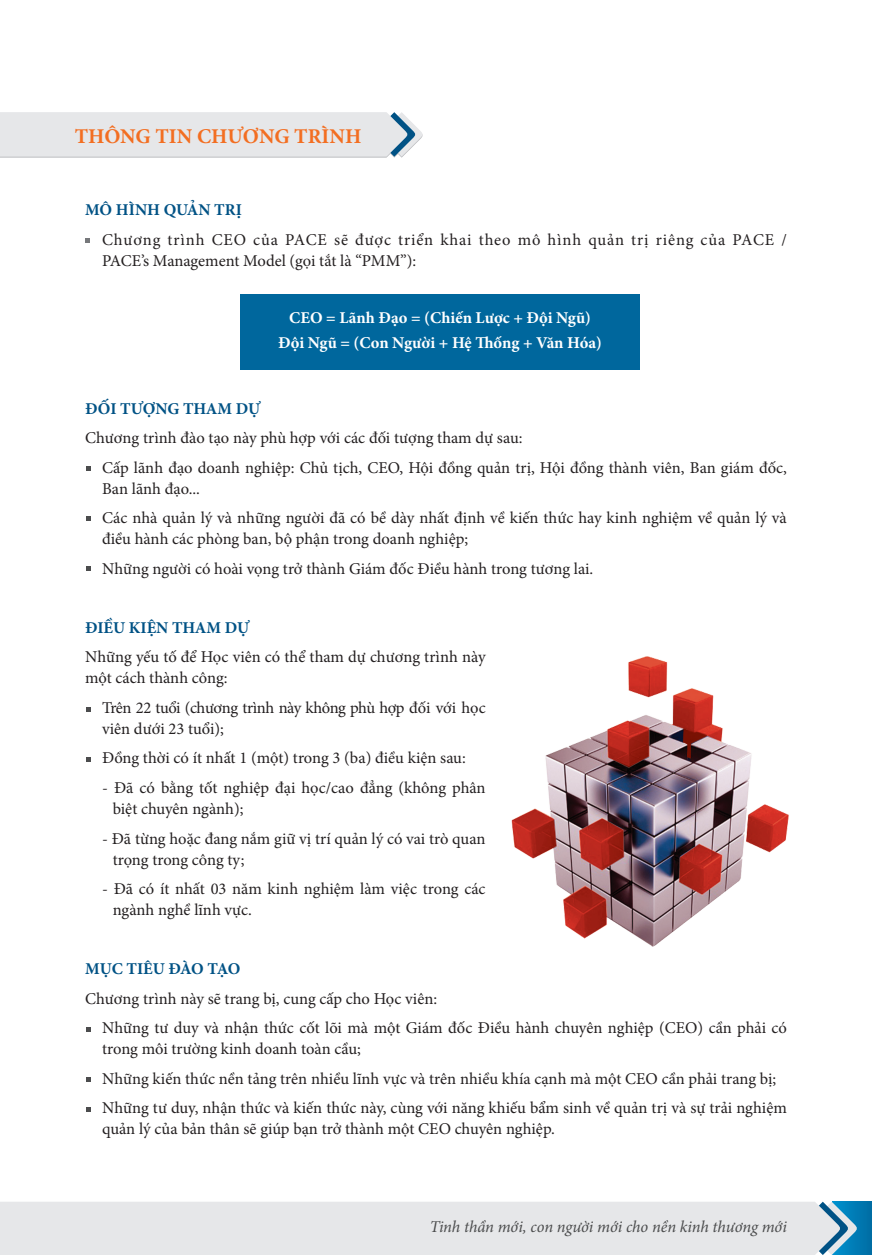
<style>
.page{position:relative;width:872px;height:1255px;background:#fff}
.page>*{position:absolute;margin:0;border:0;box-sizing:border-box;transform-origin:0 0}
.t1{font:700 21px "Minion Pro";color:#f36e21}
.t2{font:16.5px/21px "Minion Pro";color:#231f20}
.t3{font:16.5px/21px "Minion Pro";letter-spacing:.05em;color:#231f20}
.t4{font:700 16.5px "Minion Pro";color:#fff}
.t5{font:16.5px/21px "Minion Pro";letter-spacing:-.025em;color:#231f20}
.t6{font:700 16.5px "Minion Pro";color:#005285}
.t7{font:italic 16.5px "Minion Pro";letter-spacing:-.005em;color:#4b4c4d}
</style>
<div class="page">
<svg style="left:86px;top:466px;width:5px;height:5px"></svg>
<svg style="left:86px;top:516px;width:5px;height:4px"></svg>
<svg style="left:86px;top:566px;width:5px;height:5px"></svg>
<svg style="left:86px;top:707px;width:5px;height:5px"></svg>
<svg style="left:86px;top:757px;width:5px;height:5px"></svg>
<svg style="left:86px;top:1027px;width:5px;height:4px"></svg>
<svg style="left:86px;top:1077px;width:5px;height:4px"></svg>
<svg style="left:86px;top:1107px;width:5px;height:4px"></svg>
<img style="left:511px;top:657px;width:278px;height:290px">
<svg style="left:85px;top:238px;width:5px;height:5px"></svg>
<div style="left:240px;top:294px;width:400px;height:75px;background:#00679d"></div>
<svg style="left:0;top:112px;width:423px;height:46px;background:#e2e4e7"></svg>
<div style="left:832px;top:1201px;width:40px;height:53px;background:#0073ab"></div>
<svg style="left:841px;top:1201px;width:16px;height:53px"></svg>
<div style="left:0;top:1201px;width:841px;height:53px;background:#e6e7e9"></div>
<p class="t1" style="left:75px;top:121px;width:288px">THÔNG TIN CHƯƠNG TRÌNH</p>
<p class="t6" style="left:85px;top:198px;width:158px">MÔ HÌNH QUẢN TRỊ</p>
<p class="t3" style="left:102px;top:229px;width:686px">Chương trình CEO của PACE sẽ được triển khai theo mô hình quản trị riêng của PACE /<br>PACE’s Management Model (gọi tắt là “PMM”):</p>
<p class="t4" style="left:289px;top:306px;width:303px">CEO = Lãnh Đạo = (Chiến Lược + Đội Ngũ)</p>
<p class="t4" style="left:278px;top:331px;width:325px">Đội Ngũ = (Con Người + Hệ Thống + Văn Hóa)</p>
<p class="t6" style="left:85px;top:397px;width:177px">ĐỐI TƯỢNG THAM DỰ</p>
<p class="t2" style="left:85px;top:427px;width:439px">Chương trình đào tạo này phù hợp với các đối tượng tham dự sau:</p>
<p class="t2" style="left:102px;top:457px;width:686px">Cấp lãnh đạo doanh nghiệp: Chủ tịch, CEO, Hội đồng quản trị, Hội đồng thành viên, Ban giám đốc,<br>Ban lãnh đạo...</p>
<p class="t2" style="left:102px;top:507px;width:686px">Các nhà quản lý và những người đã có bề dày nhất định về kiến thức hay kinh nghiệm về quản lý và điều hành các phòng ban, bộ phận trong doanh nghiệp;</p>
<p class="t2" style="left:102px;top:558px;width:493px">Những người có hoài vọng trở thành Giám đốc Điều hành trong tương lai.</p>
<p class="t6" style="left:85px;top:616px;width:166px">ĐIỀU KIỆN THAM DỰ</p>
<p class="t2" style="left:85px;top:646px;width:402px">Những yếu tố để Học viên có thể tham dự chương trình này một cách thành công:</p>
<p class="t5" style="left:102px;top:697px;width:385px">Trên 22 tuổi (chương trình này không phù hợp đối với học viên dưới 23 tuổi);</p>
<p class="t2" style="left:102px;top:747px;width:365px">Đồng thời có ít nhất 1 (một) trong 3 (ba) điều kiện sau:</p>
<p class="t2" style="left:113px;top:777px;width:374px;text-indent:-11px">- Đã có bằng tốt nghiệp đại học/cao đẳng (không phân biệt chuyên ngành);</p>
<p class="t2" style="left:113px;top:827px;width:374px;text-indent:-11px">- Đã từng hoặc đang nắm giữ vị trí quản lý có vai trò quan trọng trong công ty;</p>
<p class="t2" style="left:113px;top:878px;width:374px;text-indent:-11px">- Đã có ít nhất 03 năm kinh nghiệm làm việc trong các ngành nghề lĩnh vực.</p>
<p class="t6" style="left:85px;top:957px;width:157px">MỤC TIÊU ĐÀO TẠO</p>
<p class="t2" style="left:85px;top:987px;width:354px">Chương trình này sẽ trang bị, cung cấp cho Học viên:</p>
<p class="t2" style="left:102px;top:1017px;width:686px">Những tư duy và nhận thức cốt lõi mà một Giám đốc Điều hành chuyên nghiệp (CEO) cần phải có trong môi trường kinh doanh toàn cầu;</p>
<p class="t2" style="left:102px;top:1067px;width:675px">Những kiến thức nền tảng trên nhiều lĩnh vực và trên nhiều khía cạnh mà một CEO cần phải trang bị;</p>
<p class="t2" style="left:102px;top:1097px;width:686px">Những tư duy, nhận thức và kiến thức này, cùng với năng khiếu bẩm sinh về quản trị và sự trải nghiệm quản lý của bản thân sẽ giúp bạn trở thành một CEO chuyên nghiệp.</p>
<p class="t7" style="left:430px;top:1215px;width:358px">Tinh thần mới, con người mới cho nền kinh thương mới</p>
</div>
